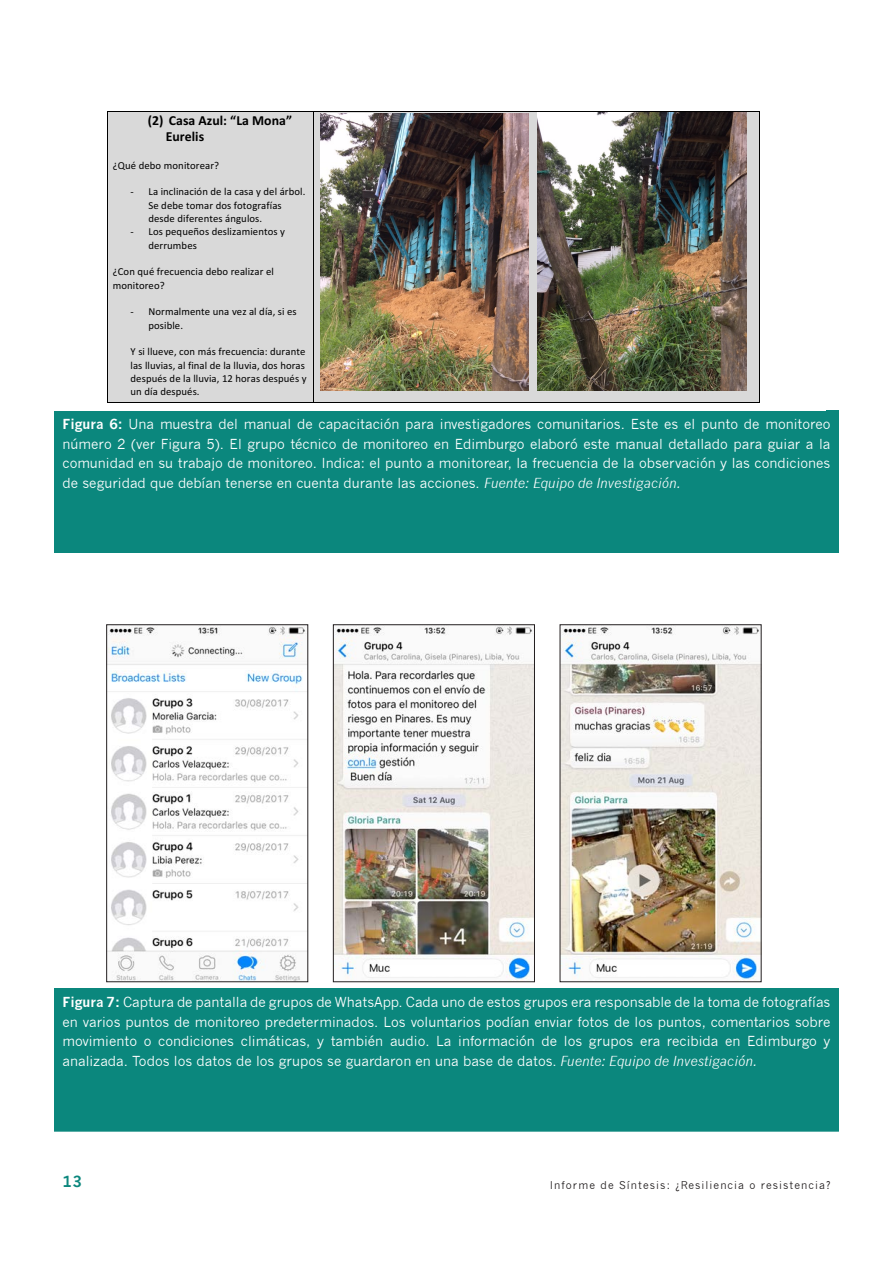
<style>
.page{position:relative;width:893px;height:1263px;background:#fff}
.page>*{position:absolute;margin:0;border:0;box-sizing:border-box;transform-origin:0 0}
.t1{font:700 15px "News Gothic";color:#0b877d}
.t2{font:700 13.8px/17px "Calibri";letter-spacing:.005em;color:#000}
.Figure_Box{font:13.5px/19.5px "News Gothic";color:#fff;text-align:justify}
.t3{font:10.65px/13.4px "Calibri";letter-spacing:.01em;color:#000}
.t4{font:10.5px "News Gothic";letter-spacing:.1em;color:#231f20}
.s1{font-weight:700}
.s2{font-style:italic}
</style>
<div class="page">
<hr style="left:54px;top:1131px;width:785px;height:1px;background:#0b877d">
<div style="left:54px;top:410px;width:785px;height:143px;background:#0b877d"></div>
<div style="left:108px;top:111px;width:206px;height:292px;background:#d9d9d9"></div>
<div style="left:314px;top:111px;width:445px;height:292px;background:#d9d9d9"></div>
<hr style="left:108px;top:111px;width:206px;height:1px;background:#000">
<hr style="left:314px;top:111px;width:445px;height:1px;background:#000">
<hr style="left:107px;top:111px;width:1px;height:292px;background:#000">
<hr style="left:108px;top:403px;width:206px;height:1px;background:#000">
<hr style="left:314px;top:111px;width:1px;height:292px;background:#000">
<hr style="left:314px;top:403px;width:445px;height:1px;background:#000">
<hr style="left:759px;top:111px;width:1px;height:292px;background:#000">
<img style="left:320px;top:114px;width:208px;height:277px">
<img style="left:538px;top:112px;width:208px;height:278px">
<div style="left:54px;top:988px;width:785px;height:143px;background:#0b877d"></div>
<img style="left:108px;top:626px;width:198px;height:354px">
<div style="left:106px;top:624px;width:202px;height:358px;border:1px solid #231f20"></div>
<img style="left:335px;top:626px;width:198px;height:354px">
<div style="left:333px;top:624px;width:202px;height:358px;border:1px solid #231f20"></div>
<img style="left:562px;top:626px;width:197px;height:354px">
<div style="left:560px;top:624px;width:201px;height:358px;border:1px solid #231f20"></div>
<p class="t2" style="left:166px;top:111px;width:128px;text-indent:-18px">(2) Casa Azul: “La Mona”<br>Eurelis</p>
<p class="t3" style="left:113px;top:158px;width:108px">¿Qué debo monitorear?</p>
<p class="t3" style="left:148px;top:185px;width:158px;text-indent:-18px">- La inclinación de la casa y del árbol.<br>Se debe tomar dos fotografías desde diferentes ángulos.</p>
<p class="t3" style="left:148px;top:225px;width:138px;text-indent:-18px">- Los pequeños deslizamientos y derrumbes</p>
<p class="t3" style="left:113px;top:265px;width:163px">¿Con qué frecuencia debo realizar el monitoreo?</p>
<p class="t3" style="left:148px;top:305px;width:150px;text-indent:-18px">- Normalmente una vez al día, si es posible.</p>
<p class="t3" style="left:131px;top:345px;width:178px">Y si llueve, con más frecuencia: durante las lluvias, al final de la lluvia, dos horas después de la lluvia, 12 horas después y un día después.</p>
<p class="Figure_Box" style="left:63px;top:414px;width:769px"><span class="s1">Figura 6:</span> Una muestra del manual de capacitación para investigadores comunitarios. Este es el punto de monitoreo número 2 (ver Figura 5). El grupo técnico de monitoreo en Edimburgo elaboró este manual detallado para guiar a la comunidad en su trabajo de monitoreo. Indica: el punto a monitorear, la frecuencia de la observación y las condiciones de seguridad que debían tenerse en cuenta durante las acciones. <span class="s2">Fuente: Equipo de Investigación.</span></p>
<p class="Figure_Box" style="left:63px;top:992px;width:769px"><span class="s1">Figura 7:</span> Captura de pantalla de grupos de WhatsApp. Cada uno de estos grupos era responsable de la toma de fotografías en varios puntos de monitoreo predeterminados. Los voluntarios podían enviar fotos de los puntos, comentarios sobre movimiento o condiciones climáticas, y también audio. La información de los grupos era recibida en Edimburgo y analizada. Todos los datos de los grupos se guardaron en una base de datos. <span class="s2">Fuente: Equipo de Investigación.</span></p>
<p class="t1" style="left:63px;top:1172px;width:21px">13</p>
<p class="t4" style="left:550px;top:1179px;width:282px">Informe de Síntesis: ¿Resiliencia o resistencia?</p>
</div>
